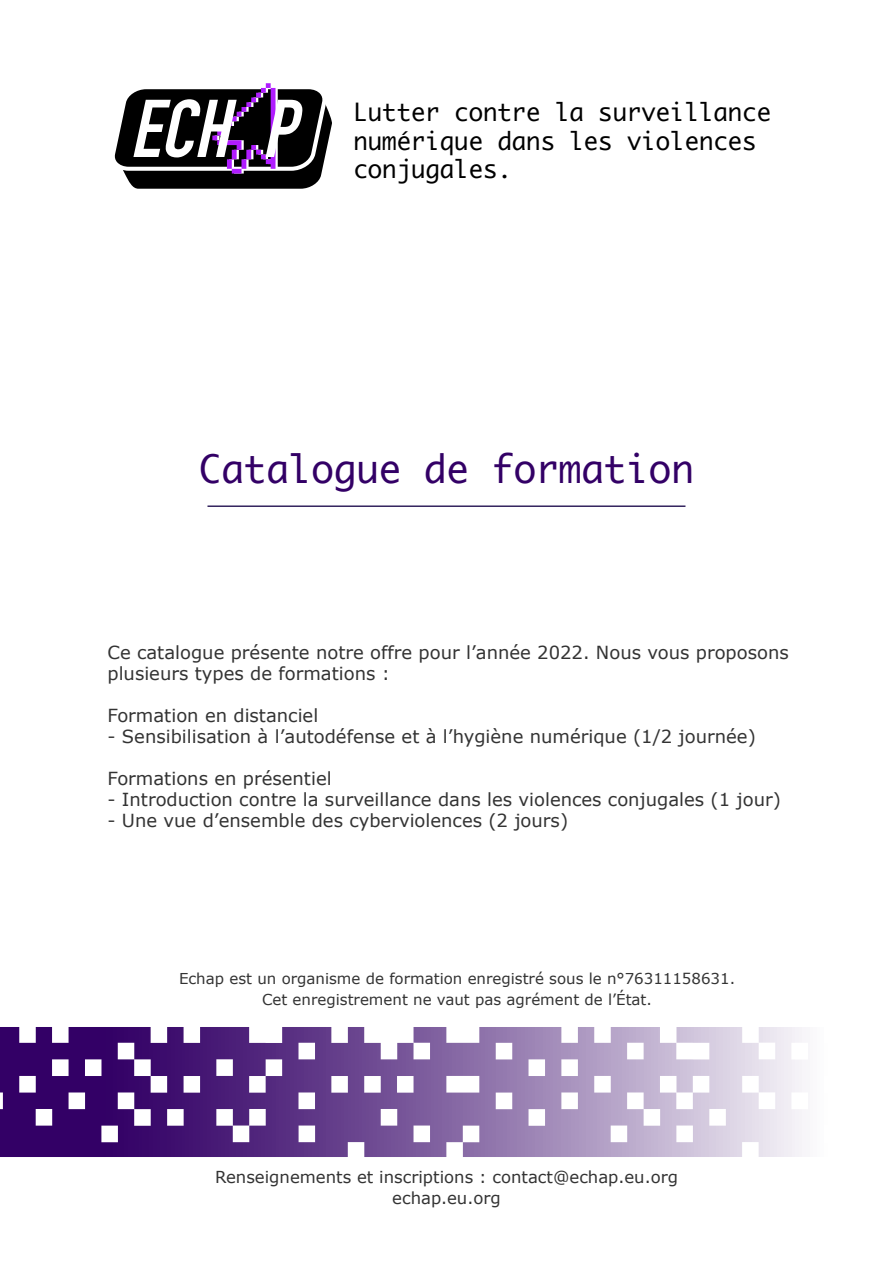
<style>
.page{position:relative;width:893px;height:1263px;background:#fff}
.page>*{position:absolute;margin:0;border:0;box-sizing:border-box;transform-origin:0 0}
.t1{font:37.5px "Monaco";color:#306}
.t2{font:24px/28.8px "Monaco";color:#000}
.t3{font:18px/21px "Verdana";color:#333}
.t4{font:16.5px "Verdana";color:#333}
.t5{font:15px "Verdana";color:#333}
</style>
<div class="page">
<hr style="left:207px;top:505px;width:478px;height:2px;background:#33245e">
<svg style="left:0;top:1027px;width:802px;height:130px"></svg>
<svg style="left:114px;top:83px;width:218px;height:106px"></svg>
<p class="t2" style="left:353px;top:97px;width:419px">Lutter contre la surveillance numérique dans les violences conjugales.</p>
<p class="t1" style="left:199px;top:437px;width:497px">Catalogue de formation</p>
<p class="t3" style="left:107px;top:642px;width:683px">Ce catalogue présente notre offre pour l’année 2022. Nous vous proposons plusieurs types de formations :</p>
<p class="t3" style="left:107px;top:705px;width:212px">Formation en distanciel</p>
<p class="t3" style="left:107px;top:726px;width:650px">- Sensibilisation à l’autodéfense et à l’hygiène numérique (1/2 journée)</p>
<p class="t3" style="left:107px;top:768px;width:226px">Formations en présentiel</p>
<p class="t3" style="left:107px;top:789px;width:675px">- Introduction contre la surveillance dans les violences conjugales (1 jour)</p>
<p class="t3" style="left:107px;top:810px;width:462px">- Une vue d’ensemble des cyberviolences (2 jours)</p>
<p class="t5" style="left:179px;top:969px;width:558px">Echap est un organisme de formation enregistré sous le n°76311158631.</p>
<p class="t5" style="left:262px;top:990px;width:391px">Cet enregistrement ne vaut pas agrément de l’État.</p>
<p class="t4" style="left:215px;top:1166px;width:464px">Renseignements et inscriptions : contact@echap.eu.org</p>
<p class="t4" style="left:392px;top:1187px;width:110px">echap.eu.org</p>
</div>
